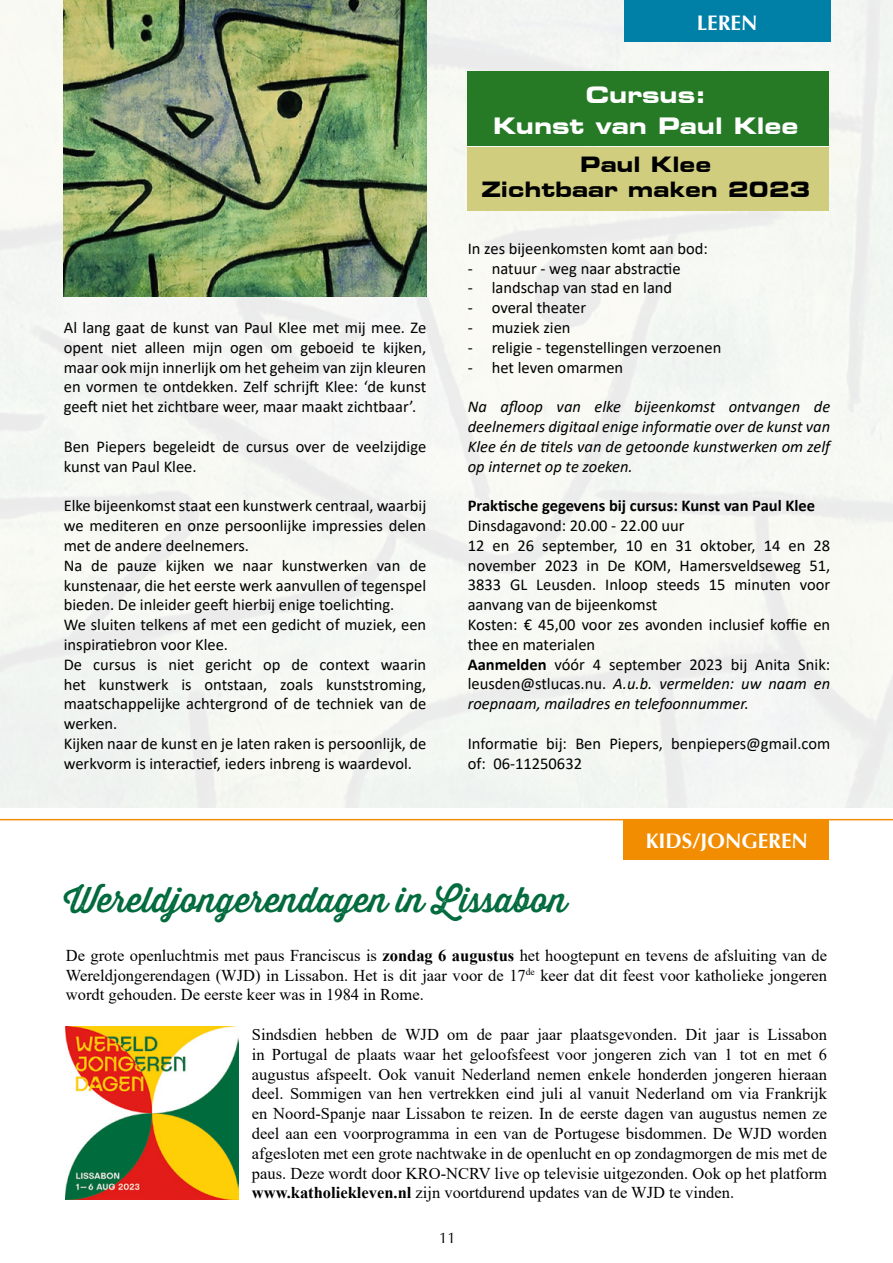
<style>
.page{position:relative;width:893px;height:1263px;background:#fff}
.page>*{position:absolute;margin:0;border:0;box-sizing:border-box;transform-origin:0 0}
.t1{font:34.5px "Thirsty Rough Reg";color:#026b3d}
.t2{font:700 expanded 22.5px/30.6px "Square 721 BT";color:#fff;text-align:center}
.t3{font:700 expanded 21px/25.2px "Square 721 BT";color:#000;text-align:center}
.t4{font:700 21px "Optima";color:#fff}
.t5{font:16.5px/19.8px "Calibri";color:#000}
.t6{font:16.5px/19.8px "Times New Roman";color:#000;text-align:justify}
.t7{font:italic 16.5px/19.8px "Calibri";color:#000;text-align:justify}
.t8{font:700 16.5px "Calibri";color:#000}
.t9{font:15px "Optima";color:#000}
.s1{font-weight:700}
.s2{font-style:italic}
</style>
<div class="page">
<img style="left:0;top:0;width:893px;height:808px">
<div style="left:624px;top:0;width:206px;height:42px;background:#0080a7"></div>
<div style="left:623px;top:819px;width:206px;height:41px;background:#f28c00"></div>
<hr style="left:0;top:819px;width:893px;height:1px;background:#f28c00">
<img style="left:66px;top:1027px;width:172px;height:172px">
<div style="left:468px;top:147px;width:361px;height:63px;background:#d1cd7f"></div>
<div style="left:468px;top:71px;width:361px;height:75px;background:#267a26"></div>
<img style="left:64px;top:0;width:362px;height:297px">
<p class="t4" style="left:697px;top:11px;width:62px">LEREN</p>
<p class="t5" style="left:64px;top:317px;width:364px;text-align:justify">Al lang gaat de kunst van Paul Klee met mij mee. Ze opent niet alleen mijn ogen om geboeid te kijken, maar ook mijn innerlijk om het geheim van zijn kleuren en vormen te ontdekken. Zelf schrijft Klee: ‘de kunst geeft niet het zichtbare weer, maar maakt zichtbaar’.</p>
<p class="t5" style="left:64px;top:436px;width:364px">Ben Piepers begeleidt de cursus over de veelzijdige kunst van Paul Klee.</p>
<p class="t5" style="left:64px;top:495px;width:364px">Elke bijeenkomst staat een kunstwerk centraal, waarbij we mediteren en onze persoonlijke impressies delen met de andere deelnemers.<br>Na de pauze kijken we naar kunstwerken van de kunstenaar, die het eerste werk aanvullen of tegenspel bieden. De inleider geeft hierbij enige toelichting.<br>We sluiten telkens af met een gedicht of muziek, een inspiratiebron voor Klee.<br>De cursus is niet gericht op de context waarin het kunstwerk is ontstaan, zoals kunststroming, maatschappelijke achtergrond of de techniek van de werken.<br>Kijken naar de kunst en je laten raken is persoonlijk, de werkvorm is interactief, ieders inbreng is waardevol.</p>
<h2 class="t2" style="left:493px;top:80px;width:307px">Cursus:<br>Kunst van Paul Klee</h2>
<p class="t3" style="left:481px;top:151px;width:330px">Paul Klee<br>Zichtbaar maken 2023</p>
<p class="t5" style="left:468px;top:238px;width:242px">In zes bijeenkomsten komt aan bod:</p>
<p class="t5" style="left:468px;top:258px;width:214px">- natuur - weg naar abstractie</p>
<p class="t5" style="left:468px;top:277px;width:206px">- landschap van stad en land</p>
<p class="t5" style="left:468px;top:297px;width:120px">- overal theater</p>
<p class="t5" style="left:468px;top:317px;width:104px">- muziek zien</p>
<p class="t5" style="left:468px;top:337px;width:255px">- religie - tegenstellingen verzoenen</p>
<p class="t5" style="left:468px;top:357px;width:157px">- het leven omarmen</p>
<p class="t7" style="left:468px;top:396px;width:364px">Na afloop van elke bijeenkomst ontvangen de deelnemers digitaal enige informatie over de kunst van Klee én de titels van de getoonde kunstwerken om zelf op internet op te zoeken.</p>
<p class="t8" style="left:468px;top:494px;width:349px">Praktische gegevens bij cursus: Kunst van Paul Klee</p>
<p class="t5" style="left:468px;top:515px;width:364px">Dinsdagavond: 20.00 - 22.00 uur<br>12 en 26 september, 10 en 31 oktober, 14 en 28 november 2023 in De KOM, Hamersveldseweg 51, 3833 GL Leusden. Inloop steeds 15 minuten voor aanvang van de bijeenkomst<br>Kosten: € 45,00 voor zes avonden inclusief koffie en thee en materialen<br><span class="s1">Aanmelden</span> vóór 4 september 2023 bij Anita Snik: leusden@stlucas.nu. <span class="s2">A.u.b. vermelden: uw naam en roepnaam, mailadres en telefoonnummer.</span></p>
<p class="t5" style="left:468px;top:733px;width:364px">Informatie bij: Ben Piepers, benpiepers@gmail.com of: 06-11250632</p>
<p class="t4" style="left:646px;top:828px;width:164px">KIDS/JONGEREN</p>
<h1 class="t1" style="left:64px;top:875px;width:505px">Wereldjongerendagen in Lissabon</h1>
<p class="t6" style="left:66px;top:945px;width:763px">De grote openluchtmis met paus Franciscus is <span class="s1">zondag 6 augustus</span> het hoogtepunt en tevens de afsluiting van de Wereldjongerendagen (WJD) in Lissabon. Het is dit jaar voor de 17<sup>de</sup> keer dat dit feest voor katholieke jongeren wordt gehouden. De eerste keer was in 1984 in Rome.</p>
<p class="t6" style="left:252px;top:1024px;width:577px">Sindsdien hebben de WJD om de paar jaar plaatsgevonden. Dit jaar is Lissabon in Portugal de plaats waar het geloofsfeest voor jongeren zich van 1 tot en met 6 augustus afspeelt. Ook vanuit Nederland nemen enkele honderden jongeren hieraan deel. Sommigen van hen vertrekken eind juli al vanuit Nederland om via Frankrijk en Noord-Spanje naar Lissabon te reizen. In de eerste dagen van augustus nemen ze deel aan een voorprogramma in een van de Portugese bisdommen. De WJD worden afgesloten met een grote nachtwake in de openlucht en op zondagmorgen de mis met de paus. Deze wordt door KRO-NCRV live op televisie uitgezonden. Ook op het platform <span class="s1">www.katholiekleven.nl</span> zijn voortdurend updates van de WJD te vinden.</p>
<p class="t9" style="left:439px;top:1229px;width:18px">11</p>
</div>
